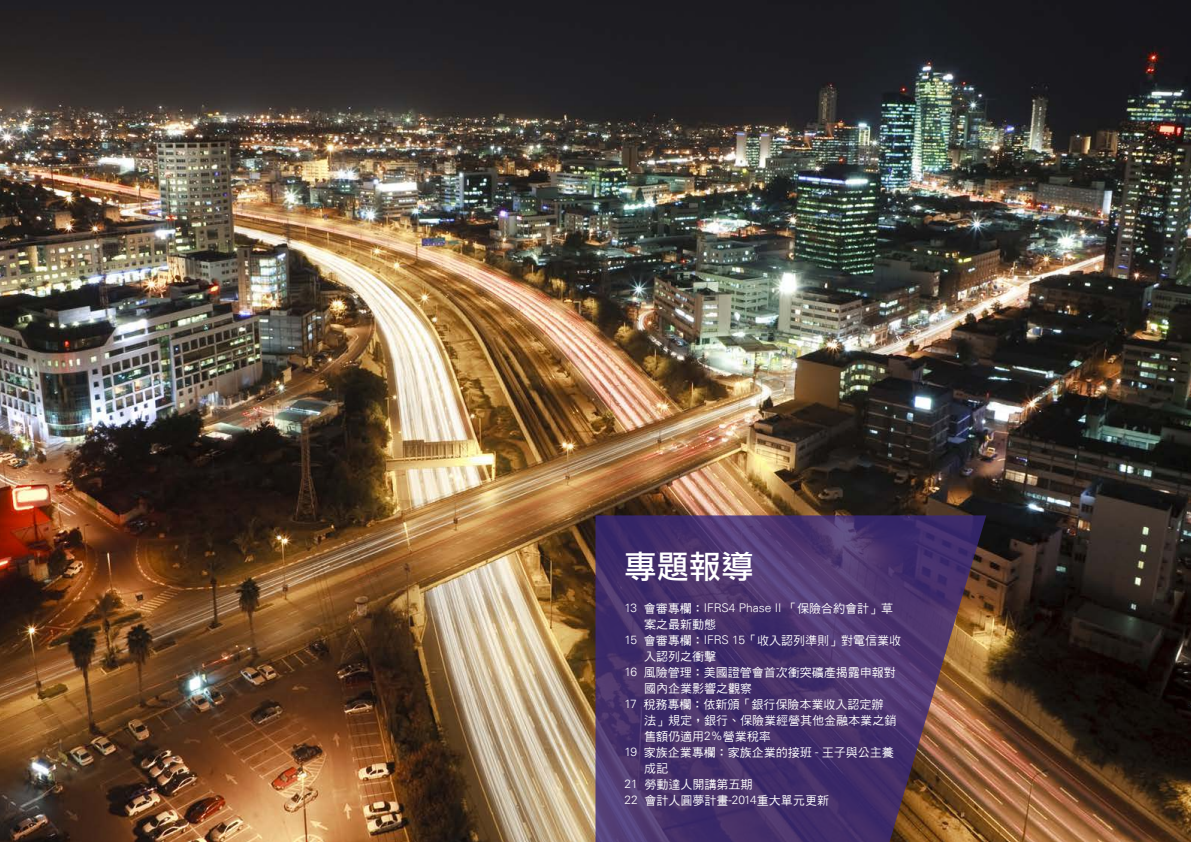
<style>
.page{position:relative;width:1191px;height:842px;background:#fff}
.page>*{position:absolute;margin:0;border:0;box-sizing:border-box;transform-origin:0 0}
.t1{font:32px "DF Li Hei Md HK BF";color:#fff}
.t2{font:12px "DF Hei Md HK BF";color:#fff}
.t3{font:300 12px "Univers 45";color:#fff}
.s1{font-family:"DF Hei Md HK BF";font-weight:400}
.s2{font-family:"Univers 45";font-weight:300}
</style>
<div class="page">
<img style="left:0;top:0;width:1191px;height:842px">
<img style="left:496px;top:515px;width:490px;height:327px">
<h1 class="t1" style="left:624px;top:550px;width:130px">專題報導</h1>
<p class="t3" style="left:624px;top:600px;width:270px">13 <span class="s1">會審專欄：</span>IFRS4 Phase II <span class="s1">「保險合約會計」草</span></p>
<p class="t2" style="left:644px;top:618px;width:73px">案之最新動態</p>
<p class="t2" style="left:624px;top:634px;width:278px"><span class="s2">15</span> 會審專欄：<span class="s2">IFRS 15</span>「收入認列準則」對電信業收</p>
<p class="t2" style="left:644px;top:650px;width:73px">入認列之衝擊</p>
<p class="t2" style="left:624px;top:666px;width:273px"><span class="s2">16</span> 風險管理：美國證管會首次衝突礦產揭露申報對</p>
<p class="t2" style="left:644px;top:682px;width:109px">國內企業影響之觀察</p>
<p class="t2" style="left:624px;top:698px;width:261px"><span class="s2">17</span> 稅務專欄：依新頒「銀行保險本業收入認定辦</p>
<p class="t2" style="left:644px;top:714px;width:253px">法」規定，銀行、保險業經營其他金融本業之銷</p>
<p class="t2" style="left:644px;top:730px;width:128px">售額仍適用<span class="s2">2%</span>營業稅率</p>
<p class="t2" style="left:624px;top:746px;width:271px"><span class="s2">19</span> 家族企業專欄：家族企業的接班 <span class="s2">-</span> 王子與公主養</p>
<p class="t2" style="left:644px;top:762px;width:25px">成記</p>
<p class="t2" style="left:624px;top:778px;width:130px"><span class="s2">21</span> 勞動達人開講第五期</p>
<p class="t2" style="left:624px;top:794px;width:206px"><span class="s2">22</span> 會計人圓夢計畫<span class="s2">-2014</span>重大單元更新</p>
</div>
